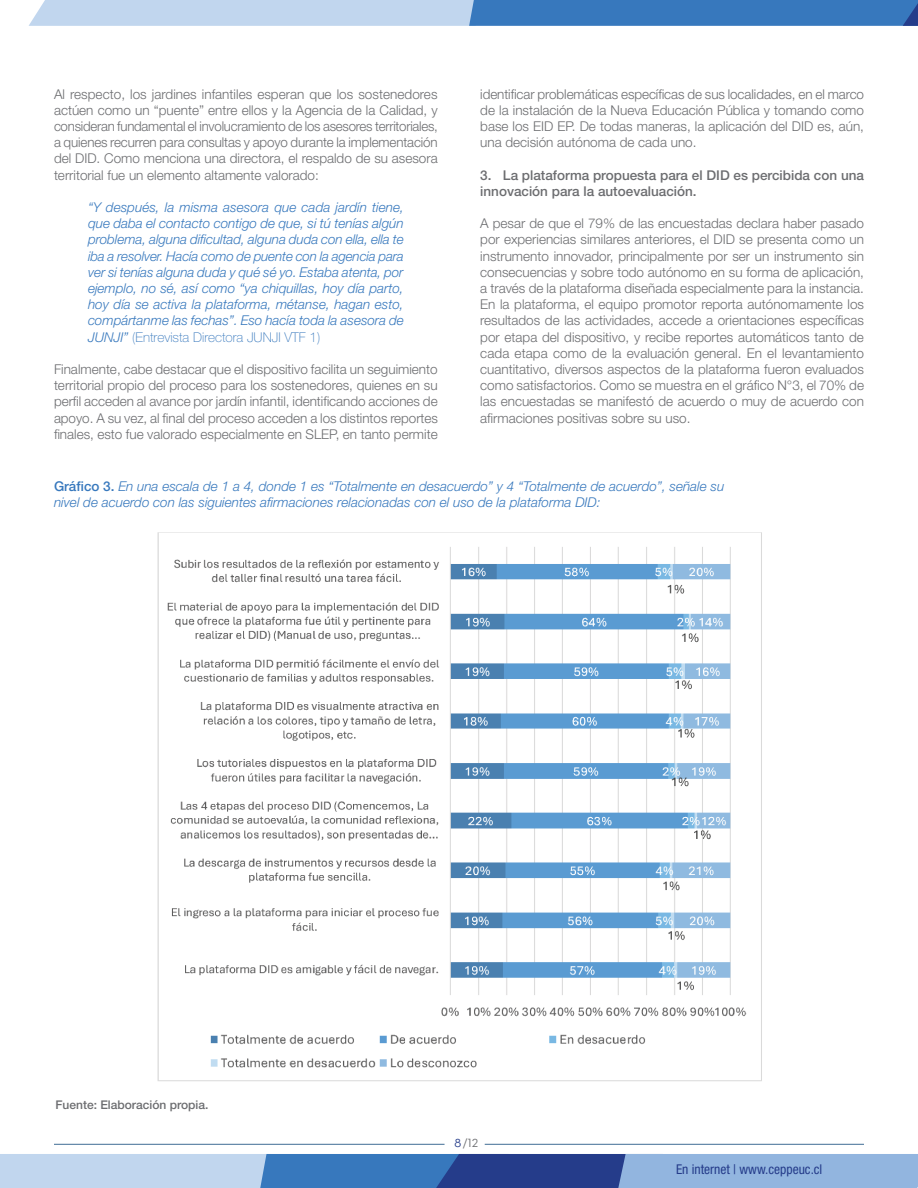
<style>
.page{position:relative;width:918px;height:1188px;background:#fff}
.page>*{position:absolute;margin:0;border:0;box-sizing:border-box;transform-origin:0 0}
.text_central{font:300 13.5px/16.2px "Helvetica Neue LT Std";color:#6c6d70;text-align:justify}
.text_central-2{font:italic 300 13.5px/16.2px "Helvetica Neue LT Std";color:#3778bd;text-align:justify}
.text_central-3{font:500 13.5px/16.2px "Helvetica Neue LT Std";color:#6c6d70}
.t1{font:condensed 13.5px "Helvetica Neue LT Std";color:#253c8a}
.text_central-4{font:500 12px "Helvetica Neue LT Std";color:#6c6d70}
.t2{font:12px "Neutra Text Book Alt";color:#6c6d70}
.s1{font-weight:100;font-style:normal}
.s2{font-weight:500;font-style:normal}
.s3{color:#253c8a}
.s4{font-family:"Neutra Text Book SC"}
</style>
<div class="page">
<svg style="left:29px;top:0;width:889px;height:26px;background:#7ca7d5"></svg>
<svg style="left:0;top:1154px;width:918px;height:34px;background:#789bcc"></svg>
<hr style="left:54px;top:1144px;width:391px;height:1px;background:#406d95">
<hr style="left:485px;top:1144px;width:379px;height:1px;background:#406d95">
<img style="left:157px;top:532px;width:605px;height:549px">
<p class="text_central" style="left:54px;top:85px;width:385px">Al respecto, los jardines infantiles esperan que los sostenedores actúen como un “puente” entre ellos y la Agencia de la Calidad, y consideran fundamental el involucramiento de los asesores territoriales, a quienes recurren para consultas y apoyo durante la implementación del DID. Como menciona una directora, el respaldo de su asesora territorial fue un elemento altamente valorado:</p>
<p class="text_central-2" style="left:88px;top:199px;width:317px">“Y después, la misma asesora que cada jardín tiene, que daba el contacto contigo de que, si tú tenías algún problema, alguna dificultad, alguna duda con ella, ella te iba a resolver. Hacía como de puente con la agencia para ver si tenías alguna duda y qué sé yo. Estaba atenta, por ejemplo, no sé, así como “ya chiquillas, hoy día parto, hoy día se activa la plataforma, métanse, hagan esto, compártanme las fechas”. Eso hacía toda la asesora de JUNJI” <span class="s1">(Entrevista Directora JUNJI VTF 1)</span></p>
<p class="text_central" style="left:54px;top:361px;width:385px">Finalmente, cabe destacar que el dispositivo facilita un seguimiento territorial propio del proceso para los sostenedores, quienes en su perfil acceden al avance por jardín infantil, identificando acciones de apoyo. A su vez, al final del proceso acceden a los distintos reportes finales, esto fue valorado especialmente en SLEP, en tanto permite</p>
<p class="text_central" style="left:480px;top:85px;width:385px">identificar problemáticas específicas de sus localidades, en el marco de la instalación de la Nueva Educación Pública y tomando como base los EID EP. De todas maneras, la aplicación del DID es, aún, una decisión autónoma de cada uno.</p>
<p class="text_central-3" style="left:480px;top:166px;width:385px">3. La plataforma propuesta para el DID es percibida con una innovación para la autoevaluación.</p>
<p class="text_central" style="left:480px;top:215px;width:385px">A pesar de que el 79% de las encuestadas declara haber pasado por experiencias similares anteriores, el DID se presenta como un instrumento innovador, principalmente por ser un instrumento sin consecuencias y sobre todo autónomo en su forma de aplicación, a través de la plataforma diseñada especialmente para la instancia.</p>
<p class="text_central" style="left:480px;top:296px;width:385px">En la plataforma, el equipo promotor reporta autónomamente los resultados de las actividades, accede a orientaciones específicas por etapa del dispositivo, y recibe reportes automáticos tanto de cada etapa como de la evaluación general. En el levantamiento cuantitativo, diversos aspectos de la plataforma fueron evaluados como satisfactorios. Como se muestra en el gráfico N°3, el 70% de las encuestadas se manifestó de acuerdo o muy de acuerdo con afirmaciones positivas sobre su uso.</p>
<p class="text_central-2" style="left:54px;top:477px;width:672px"><span class="s2">Gráfico 3.</span> En una escala de 1 a 4, donde 1 es “Totalmente en desacuerdo” y 4 “Totalmente de acuerdo”, señale su nivel de acuerdo con las siguientes afirmaciones relacionadas con el uso de la plataforma DID:</p>
<p class="text_central-4" style="left:56px;top:1097px;width:154px">Fuente: Elaboración propia.</p>
<p class="t2" style="left:455px;top:1135px;width:25px"><span class="s3">8</span><span class="s4">/</span>12</p>
<p class="t1" style="left:676px;top:1162px;width:148px">En internet | www.ceppeuc.cl</p>
</div>
